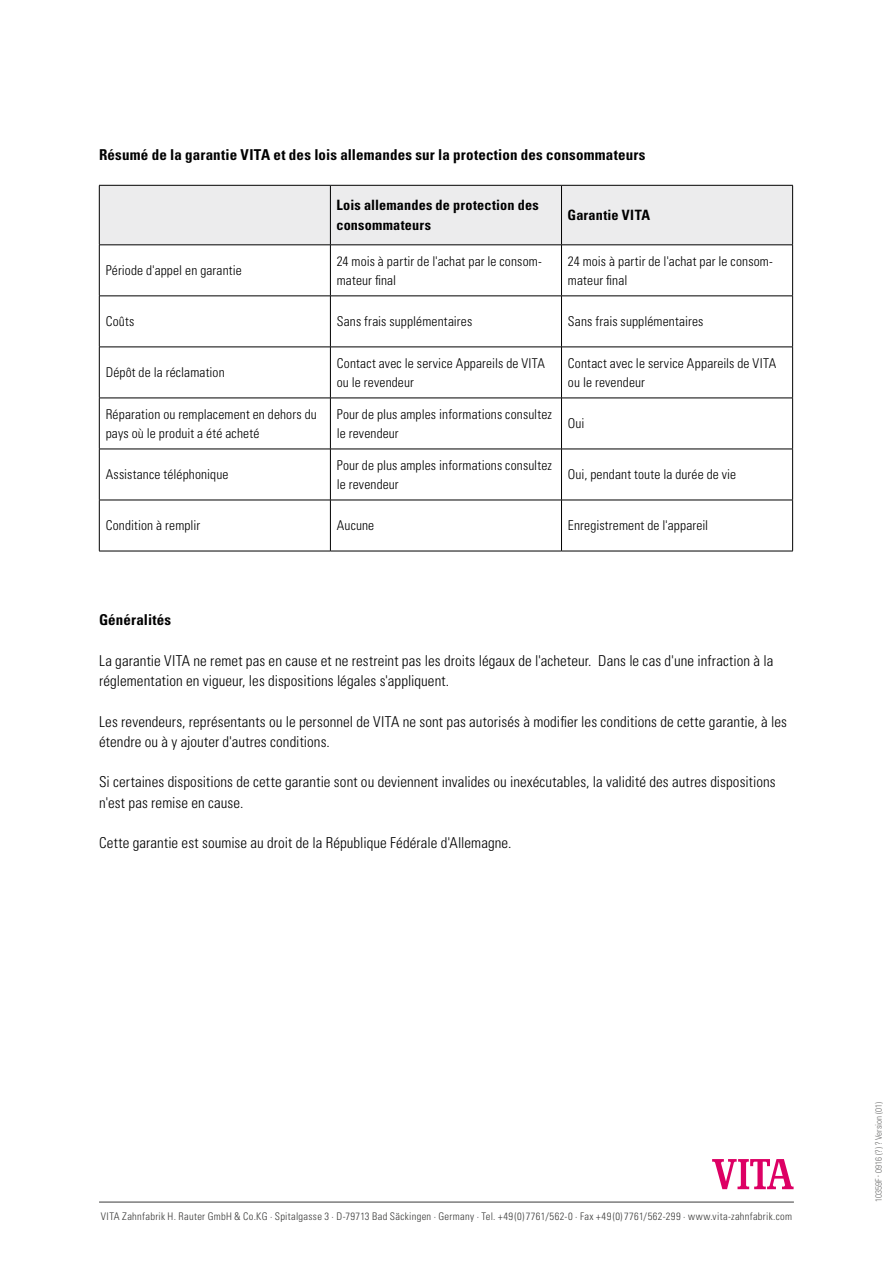
<style>
.page{position:relative;width:893px;height:1263px;background:#fff}
.page>*{position:absolute;margin:0;border:0;box-sizing:border-box;transform-origin:0 0}
.t1{font:300 condensed 15px/20.2px "Univers LT";letter-spacing:.005em;color:#000}
.t2{font:700 condensed 15px "Univers LT";letter-spacing:.01em;color:#000}
.t3{font:700 condensed 14.25px/19.5px "Univers LT";letter-spacing:.015em;color:#000}
.t4{font:300 condensed 13.5px/19.5px "Univers LT";letter-spacing:.01em;color:#000}
.t5{font:300 condensed 10.5px "Univers LT";letter-spacing:.03em;color:#3b3b3a}
.t6{font:300 condensed 9px "Univers LT";color:#6f6f6e}
</style>
<div class="page">
<div style="left:100px;top:186px;width:692px;height:59px;background:#ececed"></div>
<hr style="left:330px;top:186px;width:1px;height:59px;background:#000">
<hr style="left:561px;top:186px;width:1px;height:59px;background:#000">
<hr style="left:99px;top:245px;width:1px;height:51px;background:#000">
<hr style="left:330px;top:245px;width:1px;height:51px;background:#000">
<hr style="left:561px;top:245px;width:1px;height:51px;background:#000">
<hr style="left:792px;top:245px;width:1px;height:51px;background:#000">
<hr style="left:99px;top:296px;width:231px;height:1px;background:#000">
<hr style="left:99px;top:296px;width:1px;height:51px;background:#000">
<hr style="left:330px;top:296px;width:231px;height:1px;background:#000">
<hr style="left:330px;top:296px;width:1px;height:51px;background:#000">
<hr style="left:561px;top:296px;width:232px;height:1px;background:#000">
<hr style="left:561px;top:296px;width:1px;height:51px;background:#000">
<hr style="left:792px;top:296px;width:1px;height:51px;background:#000">
<hr style="left:99px;top:347px;width:231px;height:1px;background:#000">
<hr style="left:99px;top:347px;width:1px;height:51px;background:#000">
<hr style="left:330px;top:347px;width:231px;height:1px;background:#000">
<hr style="left:330px;top:347px;width:1px;height:51px;background:#000">
<hr style="left:561px;top:347px;width:232px;height:1px;background:#000">
<hr style="left:561px;top:347px;width:1px;height:51px;background:#000">
<hr style="left:792px;top:347px;width:1px;height:51px;background:#000">
<hr style="left:99px;top:398px;width:231px;height:1px;background:#000">
<hr style="left:99px;top:398px;width:1px;height:51px;background:#000">
<hr style="left:330px;top:398px;width:231px;height:1px;background:#000">
<hr style="left:330px;top:398px;width:1px;height:51px;background:#000">
<hr style="left:561px;top:398px;width:232px;height:1px;background:#000">
<hr style="left:561px;top:398px;width:1px;height:51px;background:#000">
<hr style="left:792px;top:398px;width:1px;height:51px;background:#000">
<hr style="left:99px;top:449px;width:231px;height:1px;background:#000">
<hr style="left:99px;top:449px;width:1px;height:51px;background:#000">
<hr style="left:330px;top:449px;width:231px;height:1px;background:#000">
<hr style="left:330px;top:449px;width:1px;height:51px;background:#000">
<hr style="left:561px;top:449px;width:232px;height:1px;background:#000">
<hr style="left:561px;top:449px;width:1px;height:51px;background:#000">
<hr style="left:792px;top:449px;width:1px;height:51px;background:#000">
<hr style="left:99px;top:500px;width:231px;height:1px;background:#000">
<hr style="left:99px;top:500px;width:1px;height:51px;background:#000">
<hr style="left:330px;top:500px;width:231px;height:1px;background:#000">
<hr style="left:330px;top:500px;width:1px;height:51px;background:#000">
<hr style="left:561px;top:500px;width:232px;height:1px;background:#000">
<hr style="left:561px;top:500px;width:1px;height:51px;background:#000">
<hr style="left:792px;top:500px;width:1px;height:51px;background:#000">
<hr style="left:99px;top:551px;width:231px;height:1px;background:#000">
<hr style="left:330px;top:551px;width:231px;height:1px;background:#000">
<hr style="left:561px;top:551px;width:232px;height:1px;background:#000">
<hr style="left:99px;top:185px;width:231px;height:1px;background:#000">
<hr style="left:99px;top:186px;width:1px;height:59px;background:#000">
<hr style="left:330px;top:185px;width:231px;height:1px;background:#000">
<hr style="left:561px;top:185px;width:232px;height:1px;background:#000">
<hr style="left:792px;top:186px;width:1px;height:59px;background:#000">
<hr style="left:99px;top:245px;width:231px;height:1px;background:#000">
<hr style="left:330px;top:245px;width:231px;height:1px;background:#000">
<hr style="left:561px;top:245px;width:232px;height:1px;background:#000">
<svg style="left:712px;top:1159px;width:82px;height:30px"></svg>
<hr style="left:99px;top:1202px;width:695px;height:1px;background:#3b3b3a">
<p class="t2" style="left:99px;top:145px;width:548px">Résumé de la garantie VITA et des lois allemandes sur la protection des consommateurs</p>
<p class="t3" style="left:336px;top:196px;width:204px">Lois allemandes de protection des consommateurs</p>
<p class="t3" style="left:567px;top:205px;width:84px">Garantie VITA</p>
<p class="t4" style="left:106px;top:261px;width:138px">Période d'appel en garantie</p>
<p class="t4" style="left:337px;top:251px;width:207px">24 mois à partir de l'achat par le consom&shy;mateur final</p>
<p class="t4" style="left:568px;top:251px;width:207px">24 mois à partir de l'achat par le consom&shy;mateur final</p>
<p class="t4" style="left:106px;top:312px;width:30px">Coûts</p>
<p class="t4" style="left:337px;top:312px;width:137px">Sans frais supplémentaires</p>
<p class="t4" style="left:568px;top:312px;width:137px">Sans frais supplémentaires</p>
<p class="t4" style="left:106px;top:363px;width:121px">Dépôt de la réclamation</p>
<p class="t4" style="left:337px;top:353px;width:210px">Contact avec le service Appareils de VITA ou le revendeur</p>
<p class="t4" style="left:568px;top:353px;width:210px">Contact avec le service Appareils de VITA ou le revendeur</p>
<p class="t4" style="left:106px;top:404px;width:213px">Réparation ou remplacement en dehors du pays où le produit a été acheté</p>
<p class="t4" style="left:337px;top:404px;width:217px">Pour de plus amples informations consultez le revendeur</p>
<p class="t4" style="left:568px;top:414px;width:18px">Oui</p>
<p class="t4" style="left:106px;top:465px;width:124px">Assistance téléphonique</p>
<p class="t4" style="left:337px;top:455px;width:217px">Pour de plus amples informations consultez le revendeur</p>
<p class="t4" style="left:568px;top:465px;width:170px">Oui, pendant toute la durée de vie</p>
<p class="t4" style="left:106px;top:516px;width:96px">Condition à remplir</p>
<p class="t4" style="left:337px;top:516px;width:39px">Aucune</p>
<p class="t4" style="left:568px;top:516px;width:142px">Enregistrement de l'appareil</p>
<p class="t2" style="left:99px;top:611px;width:74px">Généralités</p>
<p class="t1" style="left:99px;top:650px;width:676px">La garantie VITA ne remet pas en cause et ne restreint pas les droits légaux de l'acheteur. Dans le cas d'une infraction à la réglementation en vigueur, les dispositions légales s'appliquent.</p>
<p class="t1" style="left:99px;top:711px;width:689px">Les revendeurs, représentants ou le personnel de VITA ne sont pas autorisés à modifier les conditions de cette garantie, à les étendre ou à y ajouter d'autres conditions.</p>
<p class="t1" style="left:99px;top:772px;width:678px">Si certaines dispositions de cette garantie sont ou deviennent invalides ou inexécutables, la validité des autres dispositions n'est pas remise en cause.</p>
<p class="t1" style="left:99px;top:833px;width:414px">Cette garantie est soumise au droit de la République Fédérale d'Allemagne.</p>
<p class="t5" style="left:101px;top:1210px;width:693px">VITA Zahnfabrik H. Rauter GmbH &amp; Co.KG · Spitalgasse 3 · D-79713 Bad Säckingen · Germany · Tel. +49 (0) 7761/562-0 · Fax +49 (0) 7761/562-299 · www.vita-zahnfabrik.com</p>
<p class="t6" style="left:873px;top:1202px;width:102px;rotate:-90deg">10359F <sup>•</sup> 0916 (?) ? Version (01)</p>
</div>
